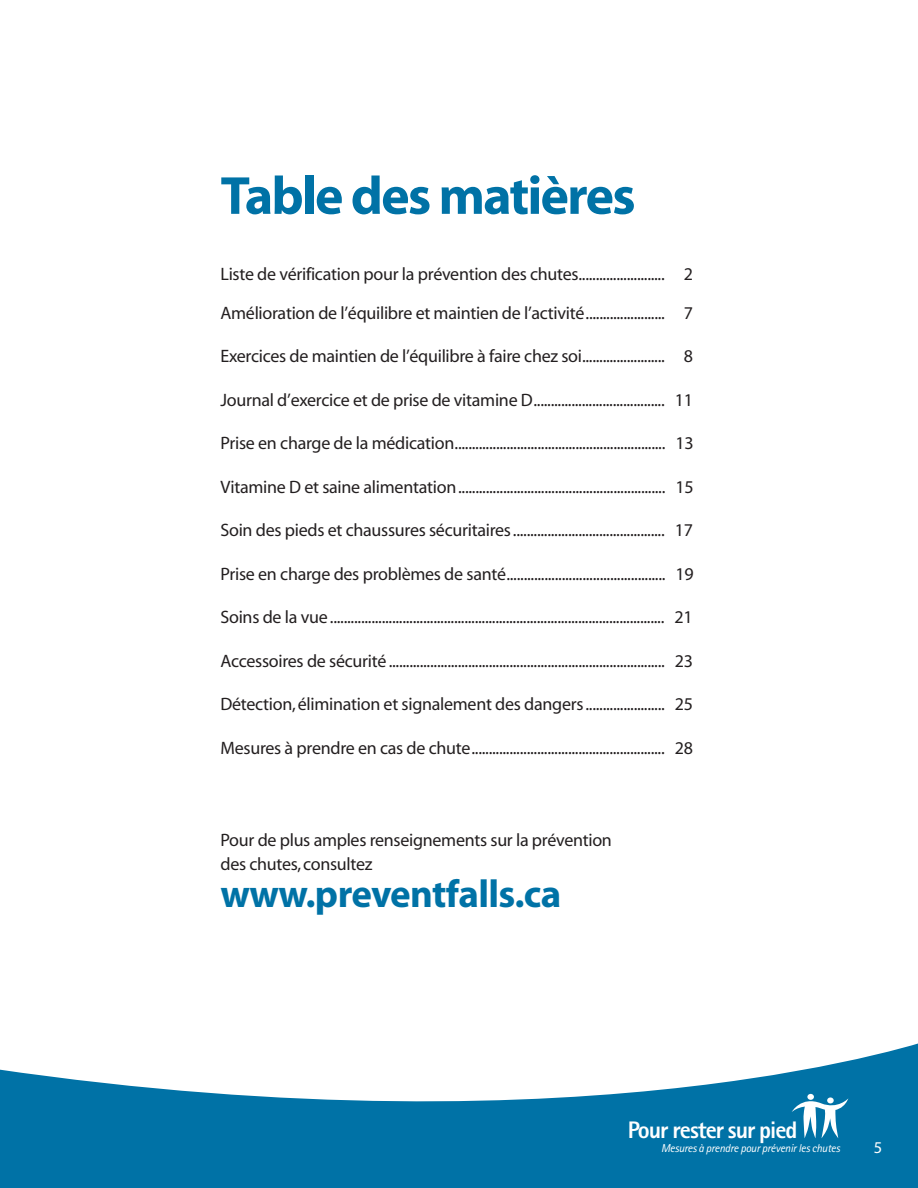
<style>
.page{position:relative;width:918px;height:1188px;background:#fff}
.page>*{position:absolute;margin:0;border:0;box-sizing:border-box;transform-origin:0 0}
.t1{font:700 54px "Myriad";letter-spacing:-.035em;color:#0072a6}
.t2{font:700 39px "Myriad";letter-spacing:-.015em;color:#0072a6}
.t3{font:800 24px "Rotis Sans Serif";letter-spacing:-.04em;color:#fff}
.t4{font:18px/39px "Myriad";letter-spacing:-.015em;color:#231f20}
.t5{font:16.5px "Myriad";color:#fff}
.t6{font:italic 11.4px "Rotis Sans Serif";letter-spacing:-.02em;color:#fff}
</style>
<div class="page">
<svg style="left:0;top:1043px;width:918px;height:145px;fill:#0072a6"></svg>
<svg style="left:792px;top:1095px;width:56px;height:43px"></svg>
<h1 class="t1" style="left:220px;top:168px;width:417px">Table des matières</h1>
<p class="t4" style="left:220px;top:255px;width:474px">Liste de vérification pour la prévention des chutes......................... 2<br>Amélioration de l’équilibre et maintien de l’activité....................... 7</p>
<p class="t4" style="left:220px;top:338px;width:474px">Exercices de maintien de l’équilibre à faire chez soi........................ 8</p>
<p class="t4" style="left:220px;top:381px;width:474px">Journal d’exercice et de prise de vitamine D...................................... 11</p>
<p class="t4" style="left:220px;top:425px;width:475px">Prise en charge de la médication............................................................. 13</p>
<p class="t4" style="left:220px;top:468px;width:475px">Vitamine D et saine alimentation............................................................ 15</p>
<p class="t4" style="left:220px;top:512px;width:474px">Soin des pieds et chaussures sécuritaires............................................ 17</p>
<p class="t4" style="left:220px;top:555px;width:475px">Prise en charge des problèmes de santé.............................................. 19</p>
<p class="t4" style="left:220px;top:599px;width:474px">Soins de la vue ................................................................................................. 21</p>
<p class="t4" style="left:220px;top:642px;width:474px">Accessoires de sécurité ................................................................................ 23</p>
<p class="t4" style="left:220px;top:686px;width:474px">Détection, élimination et signalement des dangers ....................... 25</p>
<p class="t4" style="left:220px;top:729px;width:474px">Mesures à prendre en cas de chute........................................................ 28</p>
<p class="t4" style="left:220px;top:828px;width:393px;line-height:24px">Pour de plus amples renseignements sur la prévention des chutes, consultez</p>
<h2 class="t2" style="left:220px;top:874px;width:342px">www.preventfalls.ca</h2>
<h3 class="t3" style="left:628px;top:1115px;width:171px">Pour rester sur pied</h3>
<p class="t6" style="left:661px;top:1142px;width:181px">Mesures à prendre pour prévenir les chutes</p>
<p class="t5" style="left:874px;top:1140px;width:10px">5</p>
</div>
